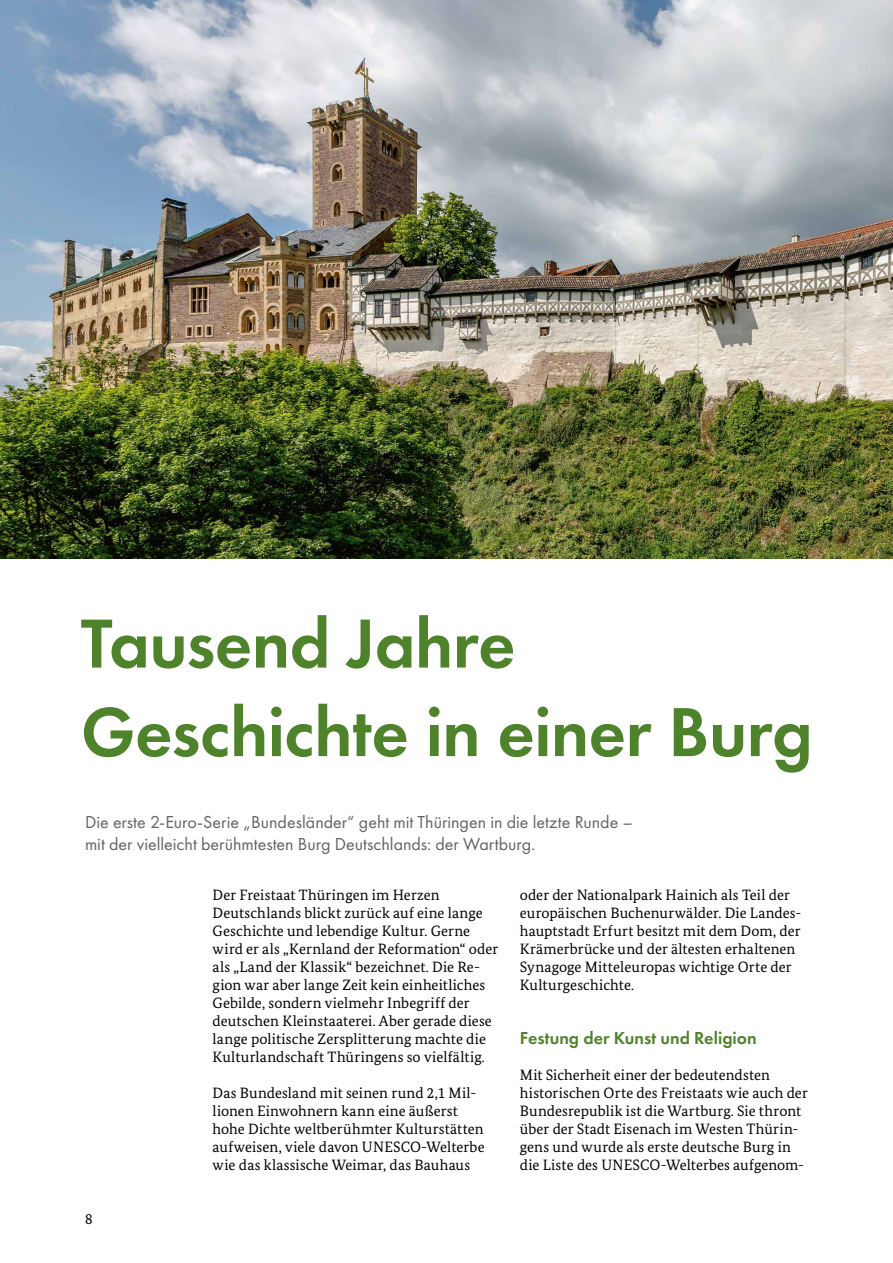
<style>
.page{position:relative;width:893px;height:1263px;background:#fff}
.page>*{position:absolute;margin:0;border:0;box-sizing:border-box;transform-origin:0 0}
.t1{font:600 71.85px/88.5px "Futura PT";letter-spacing:-.01em;color:#4f832b}
.t2{font:18px/21.6px "Futura PT";color:#646363}
.t3{font:600 18px "Futura PT";color:#4f832b}
.t4{font:15px/18px "Bundes Serif";letter-spacing:.005em;color:#000}
</style>
<div class="page">
<img style="left:0;top:0;width:893px;height:558px">
<h1 class="t1" style="left:81px;top:598px;width:733px">Tausend Jahre<br>Geschichte in einer Burg</h1>
<p class="t2" style="left:85px;top:811px;width:549px">Die erste 2-Euro-Serie „Bundesländer“ geht mit Thüringen in die letzte Runde – mit der vielleicht berühmtesten Burg Deutschlands: der Wartburg.</p>
<p class="t4" style="left:85px;top:1210px;width:9px">8</p>
<p class="t4" style="left:213px;top:886px;width:287px">Der Freistaat Thüringen im Herzen Deutschlands blickt zurück auf eine lange Geschichte und lebendige Kultur. Gerne wird er als „Kernland der Reformation“ oder als „Land der Klassik“ bezeichnet. Die Re&shy;gion war aber lange Zeit kein einheitliches Gebilde, sondern vielmehr Inbegriff der deutschen Kleinstaaterei. Aber gerade diese lange politische Zersplitterung machte die Kulturlandschaft Thüringens so vielfältig.</p>
<p class="t4" style="left:213px;top:1084px;width:274px">Das Bundesland mit seinen rund 2,1 Mil&shy;lionen Einwohnern kann eine äußerst hohe Dichte weltberühmter Kulturstätten aufweisen, viele davon UNESCO-Welterbe wie das klassische Weimar, das Bauhaus</p>
<p class="t4" style="left:520px;top:886px;width:283px">oder der Nationalpark Hainich als Teil der europäischen Buchenurwälder. Die Landes&shy;hauptstadt Erfurt besitzt mit dem Dom, der Krämerbrücke und der ältesten erhaltenen Synagoge Mitteleuropas wichtige Orte der Kulturgeschichte.</p>
<p class="t3" style="left:520px;top:1027px;width:238px">Festung der Kunst und Religion</p>
<p class="t4" style="left:520px;top:1066px;width:289px">Mit Sicherheit einer der bedeutendsten historischen Orte des Freistaats wie auch der Bundesrepublik ist die Wartburg. Sie thront über der Stadt Eisenach im Westen Thürin&shy;gens und wurde als erste deutsche Burg in die Liste des UNESCO-Welterbes aufgenom-</p>
</div>
